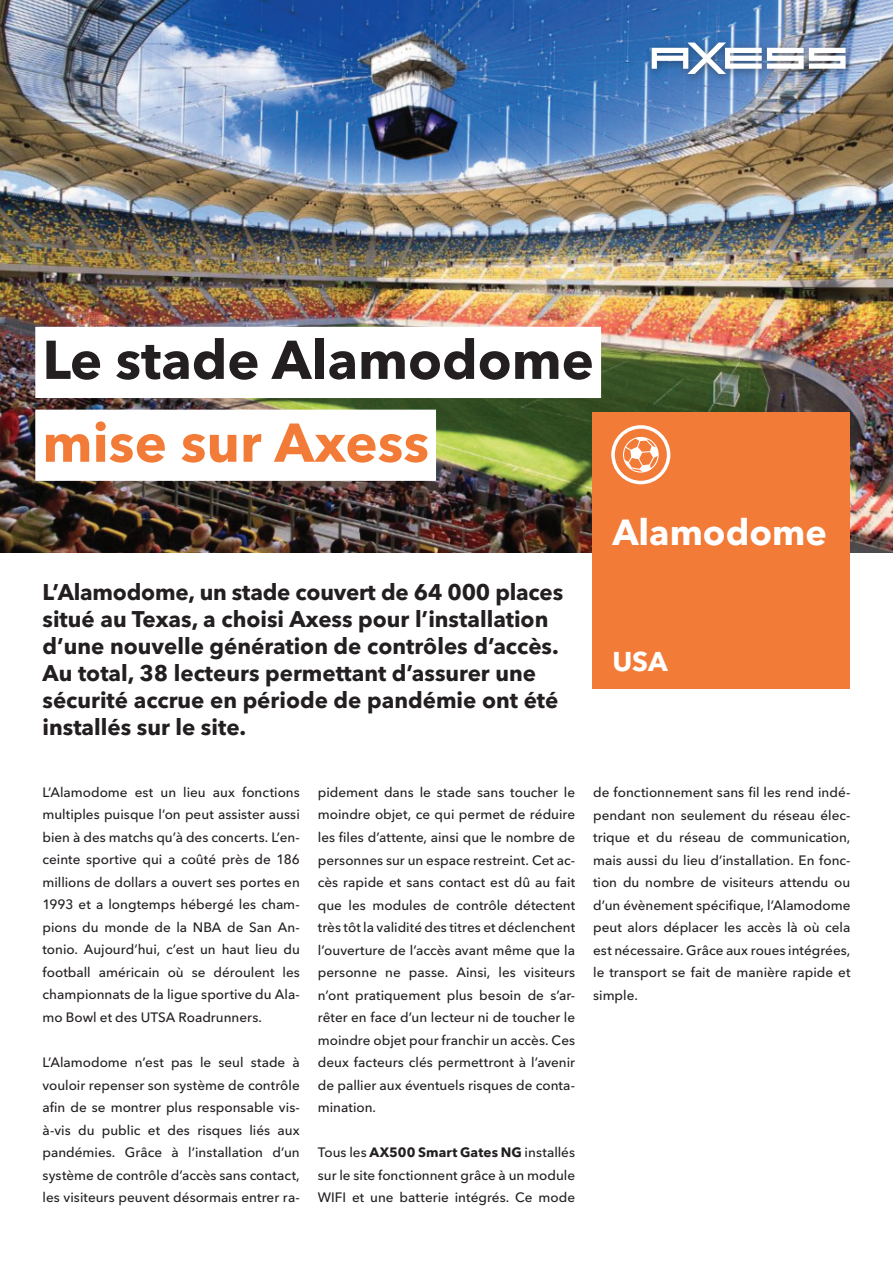
<style>
.page{position:relative;width:893px;height:1263px;background:#fff}
.page>*{position:absolute;margin:0;border:0;box-sizing:border-box;transform-origin:0 0}
.t1{font:700 54px "Avenir Next Cyr";color:#231f20}
.t2{font:700 54px "Avenir Next Cyr";letter-spacing:.005em;color:#f37b38}
.t3{font:700 36px "Avenir Next Cyr";color:#fff}
.t4{font:700 27px "Avenir Next Cyr";color:#fff}
.t5{font:700 22.5px/27px "Avenir Next Cyr";color:#231f20}
.t6{font:500 13.5px/22.5px "Avenir Next Cyr";color:#231f20;text-align:justify}
.s1{font-weight:700}
</style>
<div class="page">
<img style="left:0;top:0;width:893px;height:553px">
<div style="left:592px;top:412px;width:258px;height:276px;background:#f37b38"></div>
<div style="left:645px;top:36px;width:210px;height:48px;background:#231f20;opacity:.45"></div>
<img style="left:652px;top:43px;width:193px;height:31px">
<div style="left:35px;top:327px;width:566px;height:71px;background:#fff"></div>
<div style="left:35px;top:410px;width:401px;height:71px;background:#fff"></div>
<svg style="left:611px;top:425px;width:59px;height:59px"></svg>
<h1 class="t1" style="left:43px;top:327px;width:553px">Le stade Alamodome</h1>
<h1 class="t2" style="left:43px;top:410px;width:388px">mise sur Axess</h1>
<p class="t5" style="left:43px;top:578px;width:522px">L’Alamodome, un stade couvert de 64 000 places situé au Texas, a choisi Axess pour l’installation d’une nouvelle génération de contrôles d’accès.<br>Au total, 38 lecteurs permettant d’assurer une sécurité accrue en période de pandémie ont été installés sur le site.</p>
<h2 class="t3" style="left:612px;top:510px;width:216px">Alamodome</h2>
<h3 class="t4" style="left:612px;top:645px;width:57px">USA</h3>
<p class="t6" style="left:43px;top:781px;width:259px">L’Alamodome est un lieu aux fonctions multiples puisque l’on peut assister aussi bien à des matchs qu’à des concerts. L’en&shy;ceinte sportive qui a coûté près de 186 millions de dollars a ouvert ses portes en 1993 et a longtemps hébergé les cham&shy;pions du monde de la NBA de San An&shy;tonio. Aujourd’hui, c’est un haut lieu du football américain où se déroulent les championnats de la ligue sportive du Ala&shy;mo Bowl et des UTSA Roadrunners.</p>
<p class="t6" style="left:43px;top:1051px;width:259px">L’Alamodome n’est pas le seul stade à vouloir repenser son système de contrôle afin de se montrer plus responsable vis&shy;à-vis du public et des risques liés aux pandémies. Grâce à l’installation d’un système de contrôle d’accès sans contact, les visiteurs peuvent désormais entrer ra-</p>
<p class="t6" style="left:318px;top:781px;width:259px">pidement dans le stade sans toucher le moindre objet, ce qui permet de réduire les files d’attente, ainsi que le nombre de personnes sur un espace restreint. Cet ac&shy;cès rapide et sans contact est dû au fait que les modules de contrôle détectent très tôt la validité des titres et déclenchent l’ouverture de l’accès avant même que la personne ne passe. Ainsi, les visiteurs n’ont pratiquement plus besoin de s’ar&shy;rêter en face d’un lecteur ni de toucher le moindre objet pour franchir un accès. Ces deux facteurs clés permettront à l’avenir de pallier aux éventuels risques de conta&shy;mination.</p>
<p class="t6" style="left:318px;top:1141px;width:259px">Tous les <span class="s1">AX500 Smart Gates NG</span> installés sur le site fonctionnent grâce à un module WIFI et une batterie intégrés. Ce mode</p>
<p class="t6" style="left:593px;top:781px;width:259px">de fonctionnement sans fil les rend indé&shy;pendant non seulement du réseau élec&shy;trique et du réseau de communication, mais aussi du lieu d’installation. En fonc&shy;tion du nombre de visiteurs attendu ou d’un évènement spécifique, l’Alamodome peut alors déplacer les accès là où cela est nécessaire. Grâce aux roues intégrées, le transport se fait de manière rapide et simple.</p>
</div>
